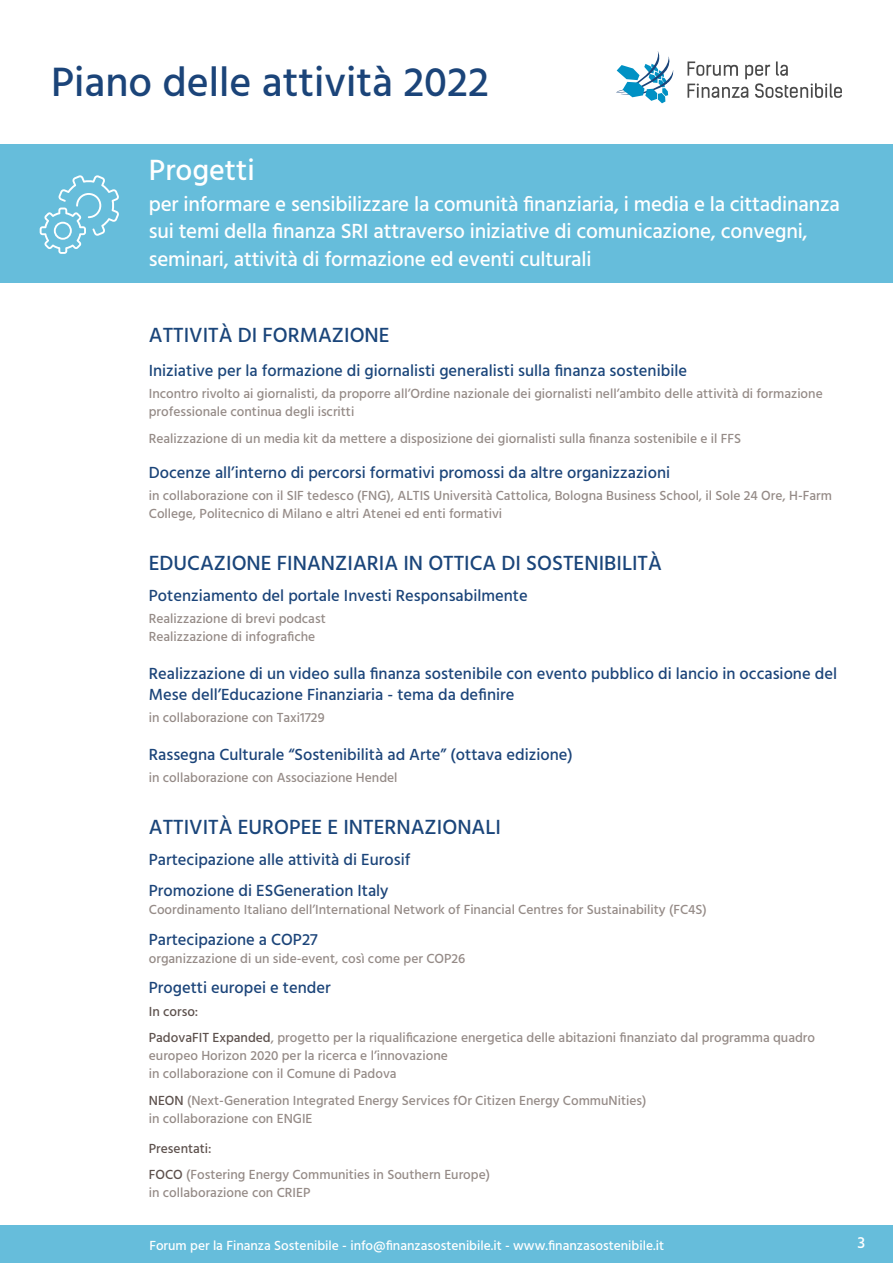
<style>
.page{position:relative;width:893px;height:1263px;background:#fff}
.page>*{position:absolute;margin:0;border:0;box-sizing:border-box;transform-origin:0 0}
.t1{font:500 42px "Hind";color:#1b4479}
.t2{font:500 30px "Hind";color:#fff}
.t3{font:500 21px/27px "Hind";letter-spacing:-.01em;color:#fff}
.t4{font:500 21px "Hind";color:#1a457a}
.t5{font:500 16.5px/21px "Hind";color:#1b4479}
.t6{font:500 16.5px "Hind";color:#1a457a}
.t7{font:500 16.5px "Hind";color:#fff}
.t8{font:500 13.5px/18px "Hind";color:#958b87}
.t9{font:500 13.5px "Hind";color:#fff}
.s1{color:#5d514d}
</style>
<div class="page">
<div style="left:0;top:1225px;width:893px;height:38px;background:#66bddb"></div>
<div style="left:0;top:145px;width:893px;height:138px;background:#66bddb"></div>
<svg style="left:687px;top:61px;width:155px;height:37px"></svg>
<svg style="left:616px;top:51px;width:58px;height:52px"></svg>
<svg style="left:40px;top:175px;width:79px;height:79px"></svg>
<h1 class="t1" style="left:51px;top:53px;width:439px">Piano delle attività 2022</h1>
<h2 class="t2" style="left:149px;top:150px;width:107px">Progetti</h2>
<h3 class="t3" style="left:149px;top:192px;width:693px">per informare e sensibilizzare la comunità finanziaria, i media e la cittadinanza sui temi della finanza SRI attraverso iniziative di comunicazione, convegni, seminari, attività di formazione ed eventi culturali</h3>
<h3 class="t4" style="left:149px;top:321px;width:242px">ATTIVITÀ DI FORMAZIONE</h3>
<p class="t6" style="left:149px;top:359px;width:540px">Iniziative per la formazione di giornalisti generalisti sulla finanza sostenibile</p>
<p class="t8" style="left:149px;top:385px;width:675px">Incontro rivolto ai giornalisti, da proporre all’Ordine nazionale dei giornalisti nell’ambito delle attività di formazione professionale continua degli iscritti</p>
<p class="t8" style="left:149px;top:430px;width:594px">Realizzazione di un media kit da mettere a disposizione dei giornalisti sulla finanza sostenibile e il FFS</p>
<p class="t5" style="left:149px;top:462px;width:523px">Docenze all’interno di percorsi formativi promossi da altre organizzazioni</p>
<p class="t8" style="left:149px;top:487px;width:685px">in collaborazione con il SIF tedesco (FNG), ALTIS Università Cattolica, Bologna Business School, il Sole 24 Ore, H-Farm<br>College, Politecnico di Milano e altri Atenei ed enti formativi</p>
<h3 class="t4" style="left:149px;top:548px;width:515px">EDUCAZIONE FINANZIARIA IN OTTICA DI SOSTENIBILITÀ</h3>
<p class="t5" style="left:149px;top:585px;width:380px">Potenziamento del portale Investi Responsabilmente</p>
<p class="t8" style="left:149px;top:610px;width:178px">Realizzazione di brevi podcast<br>Realizzazione di infografiche</p>
<p class="t5" style="left:149px;top:664px;width:690px">Realizzazione di un video sulla finanza sostenibile con evento pubblico di lancio in occasione del<br>Mese dell’Educazione Finanziaria - tema da definire</p>
<p class="t8" style="left:149px;top:709px;width:177px">in collaborazione con Taxi1729</p>
<p class="t5" style="left:149px;top:745px;width:425px">Rassegna Culturale “Sostenibilità ad Arte” (ottava edizione)</p>
<p class="t8" style="left:149px;top:770px;width:250px">in collaborazione con Associazione Hendel</p>
<h3 class="t4" style="left:149px;top:813px;width:354px">ATTIVITÀ EUROPEE E INTERNAZIONALI</h3>
<p class="t5" style="left:149px;top:845px;width:263px;line-height:30.8px">Partecipazione alle attività di Eurosif<br>Promozione di ESGeneration Italy</p>
<p class="t8" style="left:149px;top:901px;width:560px">Coordinamento Italiano dell’International Network of Financial Centres for Sustainability (FC4S)</p>
<p class="t5" style="left:149px;top:930px;width:170px">Partecipazione a COP27</p>
<p class="t8" style="left:149px;top:950px;width:318px">organizzazione di un side-event, così come per COP26</p>
<p class="t5" style="left:149px;top:978px;width:183px">Progetti europei e tender</p>
<p class="t8" style="left:149px;top:999px;width:668px;line-height:26.5px"><span class="s1">In corso:<br>PadovaFIT Expanded</span>, progetto per la riqualificazione energetica delle abitazioni finanziato dal programma quadro</p>
<p class="t8" style="left:149px;top:1047px;width:301px">europeo Horizon 2020 per la ricerca e l’innovazione in collaborazione con il Comune di Padova</p>
<p class="t8" style="left:149px;top:1092px;width:499px"><span class="s1">NEON</span> (Next-Generation Integrated Energy Services fOr Citizen Energy CommuNities) in collaborazione con ENGIE</p>
<p class="t8" style="left:149px;top:1136px;width:343px;line-height:26.5px"><span class="s1">Presentati:<br>FOCO</span> (Fostering Energy Communities in Southern Europe)</p>
<p class="t8" style="left:149px;top:1184px;width:163px">in collaborazione con CRIEP</p>
<p class="t9" style="left:149px;top:1236px;width:516px">Forum per la Finanza Sostenibile - info@finanzasostenibile.it - www.finanzasostenibile.it</p>
<p class="t7" style="left:858px;top:1232px;width:9px">3</p>
</div>
